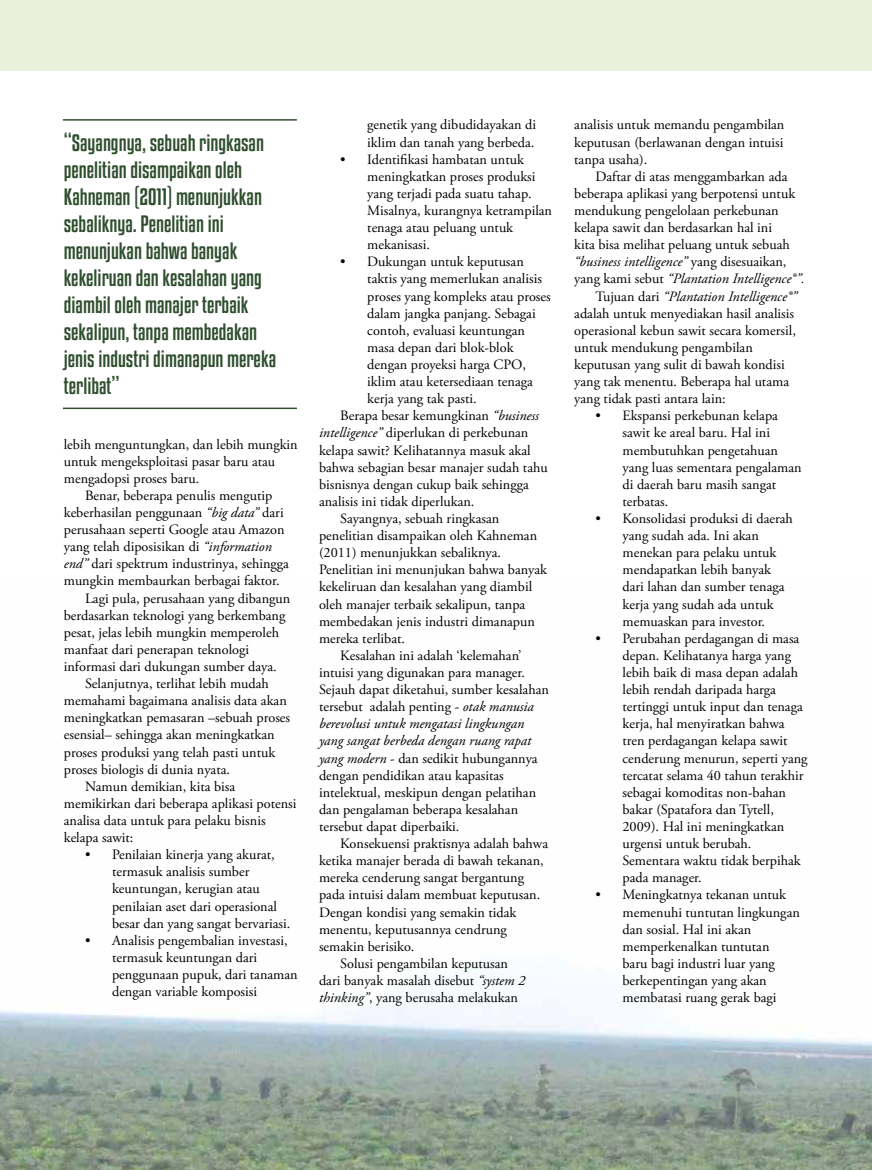
<style>
.page{position:relative;width:872px;height:1170px;background:#fff}
.page>*{position:absolute;margin:0;border:0;box-sizing:border-box;transform-origin:0 0}
.t1{font:21px/27px "Kenyan Coffee Rg";color:#304f2f}
.t2{font:14.25px/17.1px "Adobe Garamond Pro";color:#000}
.t3{font:italic 14.25px "Adobe Garamond Pro";color:#000}
.s1{font-style:italic}
.s2{font-style:normal}
</style>
<div class="page">
<img style="left:0;top:968px;width:872px;height:201px">
<div style="left:0;top:0;width:872px;height:71px;background:#e9f0dc"></div>
<hr style="left:63px;top:119px;width:234px;height:2px;background:#304f2f">
<hr style="left:63px;top:407px;width:234px;height:2px;background:#304f2f">
<p class="t1" style="left:64px;top:129px;width:214px">“Sayangnya, sebuah ringkasan penelitian disampaikan oleh<br>Kahneman (2011) menunjukkan sebaliknya. Penelitian ini menunjukan bahwa banyak kekeliruan dan kesalahan yang diambil oleh manajer terbaik sekalipun, tanpa membedakan jenis industri dimanapun mereka terlibat”</p>
<p class="t2" style="left:64px;top:436px;width:235px">lebih menguntungkan, dan lebih mungkin</p>
<p class="t2" style="left:64px;top:453px;width:213px">untuk mengeksploitasi pasar baru atau</p>
<p class="t2" style="left:64px;top:470px;width:137px">mengadopsi proses baru.</p>
<p class="t2" style="left:85px;top:487px;width:189px">Benar, beberapa penulis mengutip</p>
<p class="t2" style="left:64px;top:504px;width:221px">keberhasilan penggunaan <span class="s1">“big data”</span> dari</p>
<p class="t2" style="left:64px;top:521px;width:222px">perusahaan seperti Google atau Amazon</p>
<p class="t2" style="left:64px;top:538px;width:209px">yang telah diposisikan di <span class="s1">“information</span></p>
<p class="t2" style="left:64px;top:555px;width:227px"><span class="s1">end”</span> dari spektrum industrinya, sehingga</p>
<p class="t2" style="left:64px;top:573px;width:217px">mungkin membaurkan berbagai faktor.</p>
<p class="t2" style="left:85px;top:590px;width:207px">Lagi pula, perusahaan yang dibangun</p>
<p class="t2" style="left:64px;top:607px;width:223px">berdasarkan teknologi yang berkembang</p>
<p class="t2" style="left:64px;top:624px;width:217px">pesat, jelas lebih mungkin memperoleh</p>
<p class="t2" style="left:64px;top:641px;width:187px">manfaat dari penerapan teknologi</p>
<p class="t2" style="left:64px;top:658px;width:214px">informasi dari dukungan sumber daya.</p>
<p class="t2" style="left:85px;top:675px;width:185px">Selanjutnya, terlihat lebih mudah</p>
<p class="t2" style="left:64px;top:692px;width:224px">memahami bagaimana analisis data akan</p>
<p class="t2" style="left:64px;top:709px;width:228px">meningkatkan pemasaran –sebuah proses</p>
<p class="t2" style="left:64px;top:726px;width:212px">esensial– sehingga akan meningkatkan</p>
<p class="t2" style="left:64px;top:744px;width:213px">proses produksi yang telah pasti untuk</p>
<p class="t2" style="left:64px;top:761px;width:168px">proses biologis di dunia nyata.</p>
<p class="t2" style="left:85px;top:778px;width:152px">Namun demikian, kita bisa</p>
<p class="t2" style="left:64px;top:795px;width:234px">memikirkan dari beberapa aplikasi potensi</p>
<p class="t2" style="left:64px;top:812px;width:203px">analisa data untuk para pelaku bisnis</p>
<p class="t2" style="left:64px;top:829px;width:71px">kelapa sawit:</p>
<p class="t2" style="left:112px;top:846px;width:180px;text-indent:-27px">• Penilaian kinerja yang akurat, termasuk analisis sumber keuntungan, kerugian atau penilaian aset dari operasional besar dan yang sangat bervariasi.</p>
<p class="t2" style="left:112px;top:932px;width:187px;text-indent:-27px">• Analisis pengembalian investasi, termasuk keuntungan dari penggunaan pupuk, dari tanaman dengan variable komposisi</p>
<p class="t2" style="left:367px;top:117px;width:170px">genetik yang dibudidayakan di iklim dan tanah yang berbeda.</p>
<p class="t2" style="left:367px;top:151px;width:186px;text-indent:-27px">• Identifikasi hambatan untuk meningkatkan proses produksi yang terjadi pada suatu tahap.<br>Misalnya, kurangnya ketrampilan tenaga atau peluang untuk mekanisasi.</p>
<p class="t2" style="left:340px;top:254px;width:185px">• Dukungan untuk keputusan</p>
<p class="t2" style="left:367px;top:271px;width:176px">taktis yang memerlukan analisis</p>
<p class="t2" style="left:367px;top:288px;width:185px">proses yang kompleks atau proses</p>
<p class="t2" style="left:367px;top:305px;width:170px">dalam jangka panjang. Sebagai</p>
<p class="t2" style="left:367px;top:322px;width:159px">contoh, evaluasi keuntungan</p>
<p class="t2" style="left:367px;top:339px;width:148px">masa depan dari blok-blok</p>
<p class="t2" style="left:367px;top:356px;width:160px">dengan proyeksi harga CPO,</p>
<p class="t2" style="left:367px;top:373px;width:167px">iklim atau ketersediaan tenaga</p>
<p class="t2" style="left:367px;top:390px;width:111px">kerja yang tak pasti.</p>
<p class="t2" style="left:340px;top:408px;width:200px">Berapa besar kemungkinan <span class="s1">“business</span></p>
<p class="t2" style="left:319px;top:425px;width:211px"><span class="s1">intelligence”</span> diperlukan di perkebunan</p>
<p class="t2" style="left:319px;top:442px;width:213px">kelapa sawit? Kelihatannya masuk akal</p>
<p class="t2" style="left:319px;top:459px;width:230px">bahwa sebagian besar manajer sudah tahu</p>
<p class="t2" style="left:319px;top:476px;width:211px">bisnisnya dengan cukup baik sehingga</p>
<p class="t2" style="left:319px;top:493px;width:157px">analisis ini tidak diperlukan.</p>
<p class="t2" style="left:340px;top:510px;width:161px">Sayangnya, sebuah ringkasan</p>
<p class="t2" style="left:319px;top:527px;width:220px">penelitian disampaikan oleh Kahneman</p>
<p class="t2" style="left:319px;top:544px;width:183px">(2011) menunjukkan sebaliknya.</p>
<p class="t2" style="left:319px;top:561px;width:230px">Penelitian ini menunjukan bahwa banyak</p>
<p class="t2" style="left:319px;top:579px;width:215px">kekeliruan dan kesalahan yang diambil</p>
<p class="t2" style="left:319px;top:596px;width:208px">oleh manajer terbaik sekalipun, tanpa</p>
<p class="t2" style="left:319px;top:613px;width:217px">membedakan jenis industri dimanapun</p>
<p class="t2" style="left:319px;top:630px;width:88px">mereka terlibat.</p>
<p class="t2" style="left:340px;top:647px;width:183px">Kesalahan ini adalah ‘kelemahan’</p>
<p class="t2" style="left:319px;top:664px;width:207px">intuisi yang digunakan para manager.</p>
<p class="t2" style="left:319px;top:681px;width:231px">Sejauh dapat diketahui, sumber kesalahan</p>
<p class="t2" style="left:319px;top:698px;width:216px">tersebut adalah penting - <span class="s1">otak manusia</span></p>
<p class="t3" style="left:319px;top:715px;width:207px">berevolusi untuk mengatasi lingkungan</p>
<p class="t3" style="left:319px;top:732px;width:214px">yang sangat berbeda dengan ruang rapat</p>
<p class="t2" style="left:319px;top:750px;width:220px"><span class="s1">yang modern</span> - dan sedikit hubungannya</p>
<p class="t2" style="left:319px;top:767px;width:186px">dengan pendidikan atau kapasitas</p>
<p class="t2" style="left:319px;top:784px;width:219px">intelektual, meskipun dengan pelatihan</p>
<p class="t2" style="left:319px;top:801px;width:201px">dan pengalaman beberapa kesalahan</p>
<p class="t2" style="left:319px;top:818px;width:142px">tersebut dapat diperbaiki.</p>
<p class="t2" style="left:340px;top:835px;width:209px">Konsekuensi praktisnya adalah bahwa</p>
<p class="t2" style="left:319px;top:852px;width:226px">ketika manajer berada di bawah tekanan,</p>
<p class="t2" style="left:319px;top:869px;width:207px">mereka cenderung sangat bergantung</p>
<p class="t2" style="left:319px;top:886px;width:223px">pada intuisi dalam membuat keputusan.</p>
<p class="t2" style="left:319px;top:903px;width:199px">Dengan kondisi yang semakin tidak</p>
<p class="t2" style="left:319px;top:921px;width:189px">menentu, keputusannya cendrung</p>
<p class="t2" style="left:319px;top:938px;width:97px">semakin berisiko.</p>
<p class="t2" style="left:340px;top:955px;width:169px">Solusi pengambilan keputusan</p>
<p class="t2" style="left:319px;top:972px;width:208px">dari banyak masalah disebut <span class="s1">“system 2</span></p>
<p class="t2" style="left:319px;top:989px;width:200px"><span class="s1">thinking”</span>, yang berusaha melakukan</p>
<p class="t2" style="left:574px;top:117px;width:212px;text-align:justify">analisis untuk memandu pengambilan keputusan (berlawanan dengan intuisi tanpa usaha).</p>
<p class="t2" style="left:595px;top:168px;width:193px">Daftar di atas menggambarkan ada</p>
<p class="t2" style="left:574px;top:185px;width:222px">beberapa aplikasi yang berpotensi untuk</p>
<p class="t2" style="left:574px;top:202px;width:206px">mendukung pengelolaan perkebunan</p>
<p class="t2" style="left:574px;top:219px;width:199px">kelapa sawit dan berdasarkan hal ini</p>
<p class="t2" style="left:574px;top:237px;width:217px">kita bisa melihat peluang untuk sebuah</p>
<p class="t3" style="left:574px;top:253px;width:214px">“business intelligence” <span class="s2">yang disesuaikan,</span></p>
<p class="t3" style="left:574px;top:270px;width:232px"><span class="s2">yang kami sebut</span> “Plantation Intelligence®”.</p>
<p class="t3" style="left:595px;top:287px;width:203px"><span class="s2">Tujuan dari</span> “Plantation Intelligence®”</p>
<p class="t2" style="left:574px;top:305px;width:221px">adalah untuk menyediakan hasil analisis</p>
<p class="t2" style="left:574px;top:322px;width:223px">operasional kebun sawit secara komersil,</p>
<p class="t2" style="left:574px;top:339px;width:180px">untuk mendukung pengambilan</p>
<p class="t2" style="left:574px;top:356px;width:212px">keputusan yang sulit di bawah kondisi</p>
<p class="t2" style="left:574px;top:373px;width:216px">yang tak menentu. Beberapa hal utama</p>
<p class="t2" style="left:574px;top:390px;width:153px">yang tidak pasti antara lain:</p>
<p class="t2" style="left:622px;top:408px;width:181px;text-indent:-27px">• Ekspansi perkebunan kelapa sawit ke areal baru. Hal ini membutuhkan pengetahuan yang luas sementara pengalaman di daerah baru masih sangat terbatas.</p>
<p class="t2" style="left:622px;top:510px;width:172px;text-indent:-27px">• Konsolidasi produksi di daerah yang sudah ada. Ini akan menekan para pelaku untuk mendapatkan lebih banyak dari lahan dan sumber tenaga kerja yang sudah ada untuk memuaskan para investor.</p>
<p class="t2" style="left:622px;top:630px;width:187px;text-indent:-27px">• Perubahan perdagangan di masa depan. Kelihatanya harga yang lebih baik di masa depan adalah lebih rendah daripada harga tertinggi untuk input dan tenaga kerja, hal menyiratkan bahwa tren perdagangan kelapa sawit cenderung menurun, seperti yang tercatat selama 40 tahun terakhir sebagai komoditas non-bahan bakar (Spatafora dan Tytell,<br>2009). Hal ini meningkatkan urgensi untuk berubah.<br>Sementara waktu tidak berpihak pada manager.</p>
<p class="t2" style="left:622px;top:886px;width:179px;text-indent:-27px">• Meningkatnya tekanan untuk memenuhi tuntutan lingkungan dan sosial. Hal ini akan memperkenalkan tuntutan<br>baru bagi industri luar yang berkepentingan yang akan membatasi ruang gerak bagi</p>
</div>
